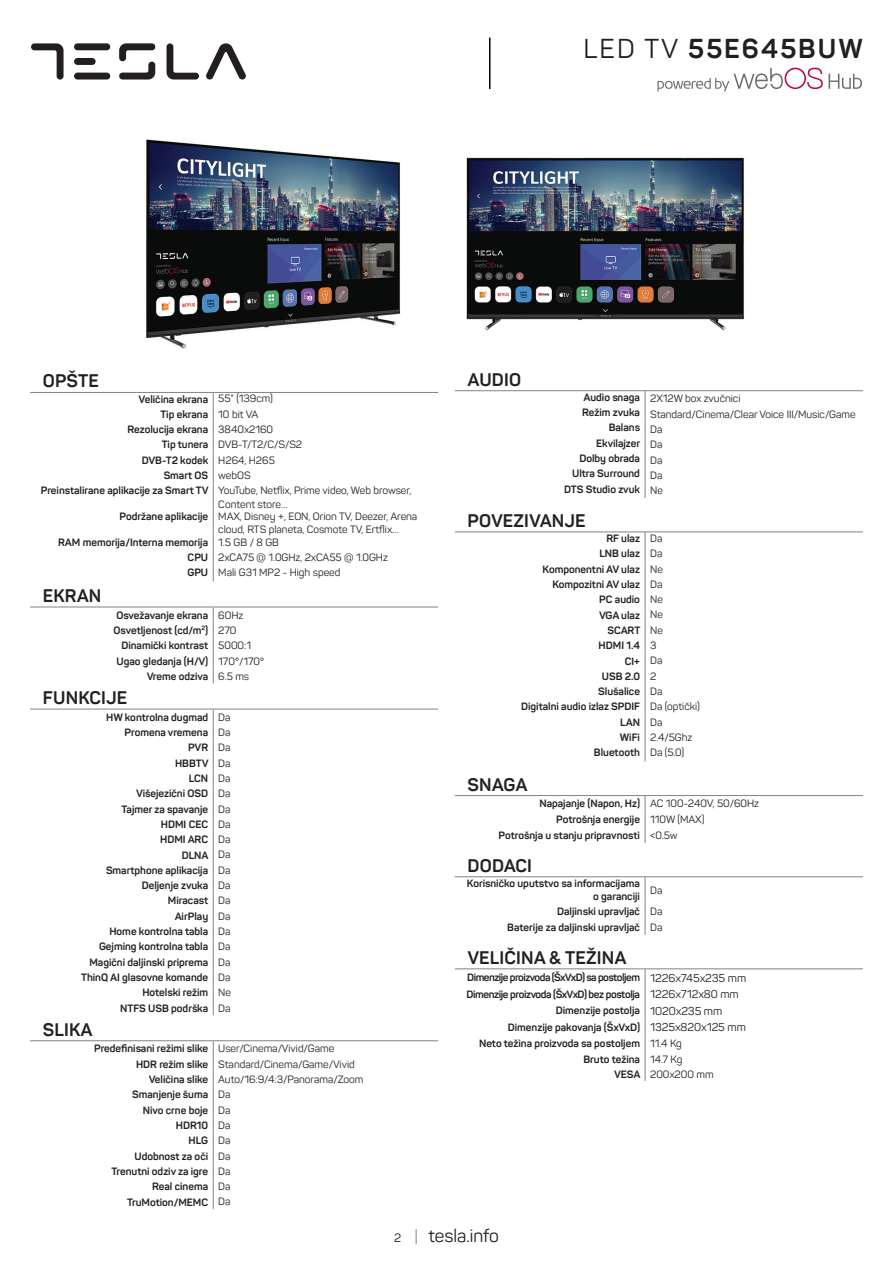
<style>
.page{position:relative;width:893px;height:1263px;background:#fff}
.page>*{position:absolute;margin:0;border:0;box-sizing:border-box;transform-origin:0 0}
.t1{font:700 27px "Panton";letter-spacing:.075em;color:#231f20}
.t2{font:700 18px "Panton";letter-spacing:.01em;color:#231f20}
.t3{font:18px "Panton";color:#231f20}
.t4{font:700 10.5px/15.3px "Panton";color:#231f20;text-align:right}
.t5{font:10.5px/15.3px "Panton";color:#231f20}
.t6{font:700 10.5px "Panton";letter-spacing:-.045em;color:#231f20}
.t7{font:700 10.5px "Panton";letter-spacing:-.035em;color:#231f20}
.s1{font-weight:400}
.s2{font-weight:700}
.s3{font-weight:400;font-size:11.25px}
.s4{font-size:12px}
.s5{font-size:15px;color:#808285}
</style>
<div class="page">
<svg style="left:206px;top:43px;width:40px;height:37px"></svg>
<svg style="left:31px;top:43px;width:33px;height:37px"></svg>
<svg style="left:119px;top:43px;width:36px;height:37px"></svg>
<svg style="left:167px;top:43px;width:32px;height:37px"></svg>
<div style="left:74px;top:43px;width:36px;height:7px;background:#231f20;border-radius:3px"></div>
<div style="left:74px;top:58px;width:22px;height:7px;background:#231f20;border-radius:3px"></div>
<div style="left:74px;top:73px;width:36px;height:7px;background:#231f20;border-radius:3px"></div>
<hr style="left:489px;top:38px;width:1px;height:51px;background:#000">
<img style="left:146px;top:139px;width:598px;height:210px">
<svg style="left:657px;top:68px;width:166px;height:23px"></svg>
<svg style="left:829px;top:74px;width:33px;height:15px"></svg>
<hr style="left:455px;top:795px;width:190px;height:1px;background:#808285">
<hr style="left:645px;top:795px;width:218px;height:1px;background:#808285">
<hr style="left:455px;top:531px;width:190px;height:1px;background:#808285">
<hr style="left:645px;top:531px;width:218px;height:1px;background:#808285">
<svg style="left:645px;top:391px;width:1px;height:107px"></svg>
<svg style="left:645px;top:532px;width:1px;height:229px"></svg>
<svg style="left:645px;top:796px;width:1px;height:47px"></svg>
<svg style="left:645px;top:877px;width:1px;height:58px"></svg>
<svg style="left:645px;top:969px;width:1px;height:112px"></svg>
<hr style="left:455px;top:968px;width:190px;height:1px;background:#808285">
<hr style="left:645px;top:968px;width:218px;height:1px;background:#808285">
<hr style="left:455px;top:876px;width:190px;height:1px;background:#808285">
<hr style="left:645px;top:876px;width:218px;height:1px;background:#808285">
<hr style="left:455px;top:390px;width:190px;height:1px;background:#808285">
<hr style="left:645px;top:390px;width:218px;height:1px;background:#808285">
<hr style="left:30px;top:392px;width:183px;height:1px;background:#808285">
<hr style="left:213px;top:392px;width:225px;height:1px;background:#808285">
<hr style="left:30px;top:709px;width:183px;height:1px;background:#808285">
<hr style="left:213px;top:709px;width:225px;height:1px;background:#808285">
<svg style="left:213px;top:393px;width:1px;height:188px"></svg>
<svg style="left:213px;top:608px;width:1px;height:75px"></svg>
<svg style="left:213px;top:709px;width:1px;height:306px"></svg>
<svg style="left:213px;top:1041px;width:1px;height:168px"></svg>
<hr style="left:30px;top:607px;width:183px;height:1px;background:#808285">
<hr style="left:213px;top:607px;width:225px;height:1px;background:#808285">
<hr style="left:30px;top:1040px;width:183px;height:1px;background:#808285">
<hr style="left:213px;top:1040px;width:225px;height:1px;background:#808285">
<h1 class="t1" style="left:583px;top:32px;width:281px"><span class="s1">LED TV</span> 55E645BUW</h1>
<h2 class="t2" style="left:43px;top:369px;width:58px">OPŠTE</h2>
<p class="t4" style="left:139px;top:391px;width:136px">Veličina ekrana <span class="s1">55” (139cm)</span></p>
<p class="t4" style="left:160px;top:406px;width:99px">Tip ekrana <span class="s1">10 bit VA</span></p>
<p class="t4" style="left:127px;top:422px;width:147px">Rezolucija ekrana <span class="s1">3840x2160</span></p>
<p class="t5" style="left:162px;top:437px;width:142px"><span class="s2">Tip tunera</span> DVB-T/T2/C/S/S2</p>
<p class="t4" style="left:142px;top:452px;width:135px">DVB-T2 kodek <span class="s1">H264, H265</span></p>
<p class="t4" style="left:164px;top:468px;width:88px">Smart OS <span class="s1">webOS</span></p>
<p class="t5" style="left:41px;top:483px;width:372px"><span class="s2">Preinstalirane aplikacije za Smart TV</span> YouTube, Netflix, Prime video, Web browser,</p>
<p class="t5" style="left:120px;top:498px;width:299px;line-height:12.1px;text-indent:99px">Content store…<br><span class="s2">Podržane aplikacije</span> MAX, Disney +, EON, Orion TV, Deezer, Arena</p>
<p class="t5" style="left:58px;top:524px;width:342px;line-height:12.1px;text-indent:160px">cloud, RTS planeta, Cosmote TV, Ertflix…<br><span class="s2">RAM memorija/Interna memorija</span> 1.5 GB / 8 GB</p>
<p class="t5" style="left:187px;top:549px;width:202px"><span class="s2">CPU</span> 2xCA75 @ 1.0GHz, 2xCA55 @ 1.0GHz<br><span class="s2">GPU</span> Mali G31 MP2 - High speed</p>
<h2 class="t2" style="left:43px;top:584px;width:60px">EKRAN</h2>
<p class="t4" style="left:116px;top:607px;width:128px">Osvežavanje ekrana <span class="s1">60Hz</span></p>
<p class="t4" style="left:114px;top:622px;width:124px">Osvetljenost (cd/m<sup>2</sup>) <span class="s1">270</span></p>
<p class="t4" style="left:121px;top:638px;width:131px">Dinamički kontrast <span class="s1">5000:1</span></p>
<p class="t4" style="left:117px;top:653px;width:149px">Ugao gledanja (H/V) <span class="s1">170°/170°</span></p>
<p class="t4" style="left:147px;top:668px;width:104px">Vreme odziva <span class="s1">6.5 ms</span></p>
<h2 class="t2" style="left:43px;top:686px;width:86px">FUNKCIJE</h2>
<p class="t4" style="left:81px;top:709px;width:151px">HW kontrolna dugmad <span class="s1">Da<br></span>Promena vremena <span class="s1">Da<br></span>PVR <span class="s1">Da<br></span>HBBTV <span class="s1">Da<br></span>LCN <span class="s1">Da<br></span>Višejezični OSD <span class="s1">Da<br></span>Tajmer za spavanje <span class="s1">Da<br></span>HDMI CEC <span class="s1">Da<br></span>HDMI ARC <span class="s1">Da<br></span>DLNA <span class="s1">Da<br></span>Smartphone aplikacija <span class="s1">Da<br></span>Deljenje zvuka <span class="s1">Da<br></span>Miracast <span class="s1">Da<br></span>AirPlay <span class="s1">Da<br></span>Home kontrolna tabla <span class="s1">Da<br></span>Gejming kontrolna tabla <span class="s1">Da<br></span>Magični daljinski priprema <span class="s1">Da<br></span>ThinQ AI glasovne komande <span class="s1">Da<br></span>Hotelski režim <span class="s1">Ne<br></span>NTFS USB podrška <span class="s1">Da</span></p>
<h2 class="t2" style="left:43px;top:1018px;width:51px">SLIKA</h2>
<p class="t4" style="left:94px;top:1041px;width:242px">Predefinisani režimi slike <span class="s1">User/Cinema/Vivid/Game</span></p>
<p class="t5" style="left:136px;top:1056px;width:220px"><span class="s2">HDR režim slike</span> Standard/Cinema/Game/Vivid</p>
<p class="t5" style="left:149px;top:1071px;width:216px"><span class="s2">Veličina slike</span> Auto/16:9/4:3/Panorama/Zoom</p>
<p class="t4" style="left:132px;top:1087px;width:100px">Smanjenje šuma <span class="s1">Da</span></p>
<p class="t4" style="left:143px;top:1102px;width:89px">Nivo crne boje <span class="s1">Da</span></p>
<p class="t4" style="left:176px;top:1117px;width:56px">HDR10 <span class="s1">Da</span></p>
<p class="t4" style="left:189px;top:1133px;width:43px">HLG <span class="s1">Da</span></p>
<p class="t4" style="left:135px;top:1148px;width:98px">Udobnost za oči <span class="s1">Da</span></p>
<p class="t4" style="left:112px;top:1163px;width:120px">Trenutni odziv za igre <span class="s1">Da</span></p>
<p class="t4" style="left:152px;top:1179px;width:80px">Real cinema <span class="s1">Da</span></p>
<p class="t4" style="left:127px;top:1194px;width:105px">TruMotion/MEMC <span class="s1">Da</span></p>
<h2 class="t2" style="left:468px;top:368px;width:55px">AUDIO</h2>
<p class="t5" style="left:582px;top:391px;width:275px"><span class="s2">Audio snaga</span> 2X12W box zvučnici<br><span class="s2">Režim zvuka</span> Standard/Cinema/Clear Voice III/Music/Game</p>
<p class="t4" style="left:564px;top:420px;width:100px">Balans <span class="s1">Da<br></span>Ekvilajzer <span class="s1">Da<br></span>Dolby obrada <span class="s1">Da<br></span>Ultra Surround <span class="s1">Da<br></span>DTS Studio zvuk <span class="s1">Ne</span></p>
<h2 class="t2" style="left:468px;top:509px;width:119px">POVEZIVANJE</h2>
<p class="t4" style="left:606px;top:531px;width:57px">RF ulaz <span class="s1">Da</span></p>
<p class="t4" style="left:599px;top:546px;width:65px">LNB ulaz <span class="s1">Da</span></p>
<p class="t4" style="left:543px;top:561px;width:122px">Komponentni AV ulaz <span class="s1">Ne</span></p>
<p class="t4" style="left:552px;top:576px;width:111px">Kompozitni AV ulaz <span class="s1">Da</span></p>
<p class="t4" style="left:599px;top:592px;width:65px">PC audio <span class="s1">Ne</span></p>
<p class="t4" style="left:599px;top:607px;width:65px">VGA ulaz <span class="s1">Ne</span></p>
<p class="t4" style="left:607px;top:622px;width:57px">SCART <span class="s1">Ne</span></p>
<p class="t4" style="left:599px;top:638px;width:59px">HDMI 1.4 <span class="s1">3</span></p>
<p class="t4" style="left:625px;top:653px;width:39px">CI+ <span class="s1">Da</span></p>
<p class="t4" style="left:602px;top:668px;width:56px">USB 2.0 <span class="s1">2</span></p>
<p class="t4" style="left:598px;top:684px;width:66px">Slušalice <span class="s1">Da</span></p>
<p class="t4" style="left:521px;top:699px;width:180px">Digitalni audio izlaz SPDIF <span class="s1">Da (optički)</span></p>
<p class="t4" style="left:620px;top:714px;width:44px">LAN <span class="s1">Da</span></p>
<p class="t5" style="left:620px;top:729px;width:74px"><span class="s2">WiFi</span> 2.4/5Ghz</p>
<p class="t4" style="left:594px;top:745px;width:92px">Bluetooth <span class="s1">Da (5.0)</span></p>
<h2 class="t2" style="left:468px;top:773px;width:61px">SNAGA</h2>
<p class="t4" style="left:539px;top:796px;width:221px">Napajanje (Napon, Hz) <span class="s1">AC 100-240V, 50/60Hz</span></p>
<p class="t4" style="left:556px;top:812px;width:150px">Potrošnja energije <span class="s1">110W (MAX)</span></p>
<p class="t4" style="left:499px;top:827px;width:180px">Potrošnja u stanju pripravnosti <span class="s1">&lt;0.5w</span></p>
<h2 class="t2" style="left:468px;top:854px;width:66px">DODACI</h2>
<p class="t4" style="left:467px;top:876px;width:175px;line-height:13.5px">Korisničko uputstvo sa informacijama o garanciji</p>
<p class="t4" style="left:557px;top:879px;width:107px;line-height:21px"><span class="s1">Da<br></span>Daljinski upravljač <span class="s1">Da</span></p>
<p class="t4" style="left:507px;top:919px;width:157px">Baterije za daljinski upravljač <span class="s1">Da</span></p>
<h2 class="t2" style="left:468px;top:946px;width:160px">VELIČINA &amp; TEŽINA</h2>
<p class="t6" style="left:467px;top:971px;width:280px">Dimenzije proizvoda (ŠxVxD) sa postoljem <span class="s3">1226x745x235 mm</span></p>
<p class="t7" style="left:466px;top:988px;width:274px">Dimenzije proizvoda (ŠxVxD) bez postolja <span class="s3">1226x712x80 mm</span></p>
<p class="t4" style="left:556px;top:1003px;width:168px">Dimenzije postolja <span class="s3">1020x235 mm</span></p>
<p class="t4" style="left:508px;top:1019px;width:240px">Dimenzije pakovanja (ŠxVxD) <span class="s3">1325x820x125 mm</span></p>
<p class="t4" style="left:479px;top:1035px;width:204px">Neto težina proizvoda sa postoljem <span class="s1">11.4 Kg</span></p>
<p class="t4" style="left:583px;top:1051px;width:100px">Bruto težina <span class="s1">14.7 Kg</span></p>
<p class="t5" style="left:614px;top:1066px;width:101px"><span class="s2">VESA</span> 200x200 mm</p>
<h2 class="t3" style="left:394px;top:1224px;width:106px"><span class="s4">2</span> <span class="s5">|</span> tesla.info</h2>
</div>
